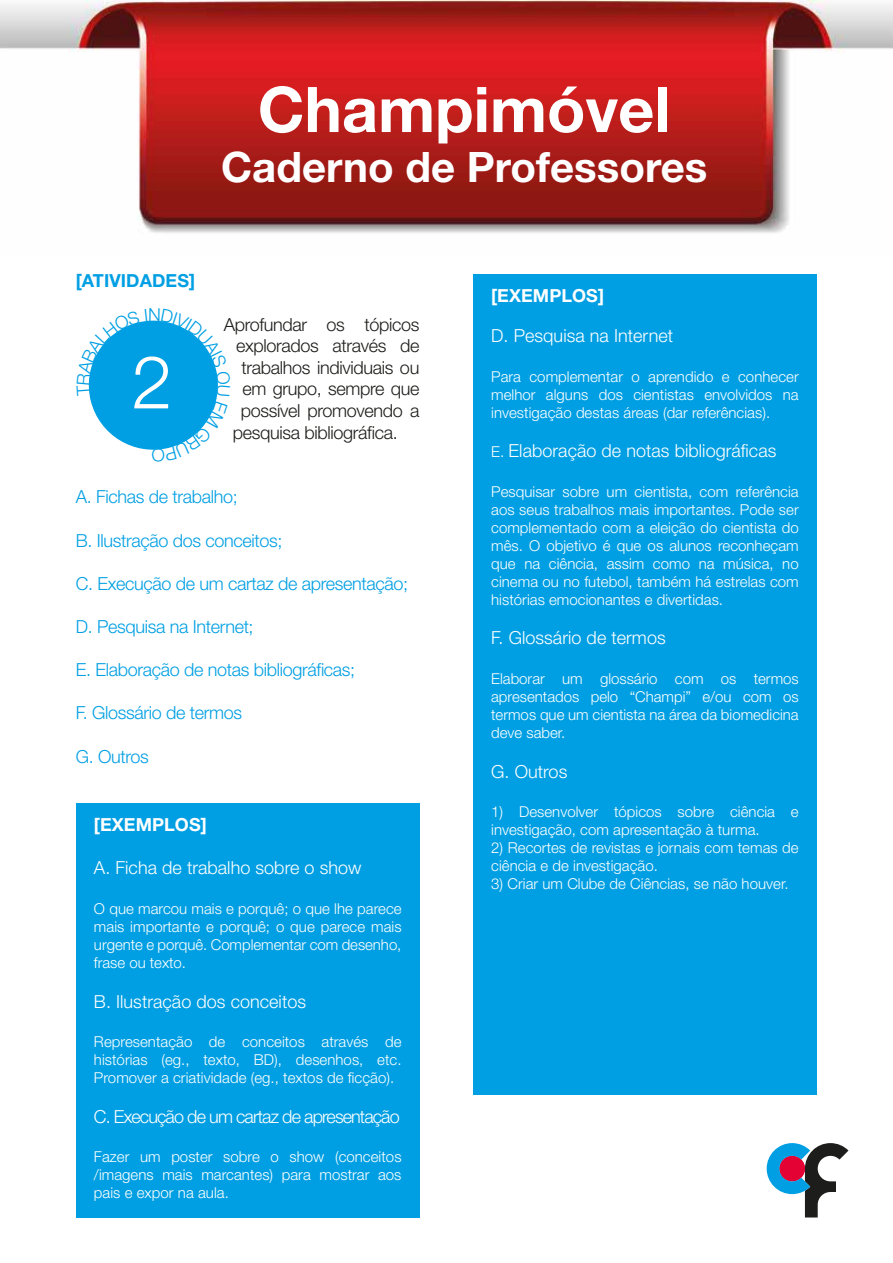
<style>
.page{position:relative;width:893px;height:1263px;background:#fff}
.page>*{position:absolute;margin:0;border:0;box-sizing:border-box;transform-origin:0 0}
.t1{font:300 73.5px "Helvetica Neue LT Std";color:#fff}
.t2{font:700 63px "Helvetica Neue LT Std";color:#fff}
.t3{font:700 42px "Helvetica Neue LT Std";color:#fff}
.t4{font:300 18px "Helvetica Neue LT Std";letter-spacing:-.02em;color:#009fe3}
.t5{font:300 18px "Helvetica Neue LT Std";letter-spacing:.005em;color:#fff}
.t6{font:300 18px "Helvetica Neue LT Std";letter-spacing:-.02em;color:#1d1d1b}
.t7{font:300 18px "Helvetica Neue LT Std";letter-spacing:-.05em;color:#fff}
.t8{font:700 18px "Helvetica Neue LT Std";letter-spacing:.005em;color:#fff}
.t9{font:700 18px "Helvetica Neue LT Std";letter-spacing:.005em;color:#009fe3}
.t10{font:300 15px/18px "Helvetica Neue LT Std";letter-spacing:.005em;color:#fff;text-align:justify}
.s1{font-size:15px}
</style>
<div class="page">
<div style="left:473px;top:275px;width:344px;height:820px;background:#009fe3"></div>
<svg style="left:767px;top:1143px;width:81px;height:74px"></svg>
<div style="left:76px;top:803px;width:344px;height:414px;background:#009fe3"></div>
<img style="left:0;top:1px;width:892px;height:232px">
<svg style="left:88px;top:320px;width:130px;height:130px"></svg>
<h2 class="t2" style="left:258px;top:71px;width:414px">Champimóvel</h2>
<h3 class="t3" style="left:221px;top:141px;width:488px">Caderno de Professores</h3>
<p class="t9" style="left:76px;top:270px;width:121px">[ATIVIDADES]</p>
<h1 class="t1" style="left:132px;top:337px;width:42px">2</h1>
<p class="t6" style="left:224px;top:313px;width:197px">Aprofundar os tópicos</p>
<p class="t6" style="left:236px;top:335px;width:185px">explorados através de</p>
<p class="t6" style="left:242px;top:356px;width:179px">trabalhos individuais ou</p>
<p class="t6" style="left:242px;top:378px;width:178px">em grupo, sempre que</p>
<p class="t6" style="left:241px;top:400px;width:180px">possível promovendo a</p>
<p class="t6" style="left:233px;top:421px;width:166px">pesquisa bibliográfica.</p>
<p class="t4" style="left:76px;top:486px;width:163px">A. Fichas de trabalho;</p>
<p class="t4" style="left:76px;top:529px;width:208px">B. Ilustração dos conceitos;</p>
<p class="t4" style="left:76px;top:572px;width:334px">C. Execução de um cartaz de apresentação;</p>
<p class="t4" style="left:76px;top:616px;width:179px">D. Pesquisa na Internet;</p>
<p class="t4" style="left:76px;top:659px;width:281px">E. Elaboração de notas bibliográficas;</p>
<p class="t4" style="left:76px;top:702px;width:168px">F. Glossário de termos</p>
<p class="t4" style="left:76px;top:745px;width:74px">G. Outros</p>
<p class="t8" style="left:94px;top:814px;width:114px">[EXEMPLOS]</p>
<p class="t5" style="left:94px;top:857px;width:269px">A. Ficha de trabalho sobre o show</p>
<p class="t10" style="left:94px;top:899px;width:309px">O que marcou mais e porquê; o que lhe parece mais importante e porquê; o que parece mais urgente e porquê. Complementar com desenho, frase ou texto.</p>
<p class="t5" style="left:94px;top:990px;width:214px">B. Ilustração dos conceitos</p>
<p class="t10" style="left:94px;top:1032px;width:309px">Representação de conceitos através de histórias (eg., texto, BD), desenhos, etc.<br>Promover a criatividade (eg., textos de ficção).</p>
<p class="t7" style="left:94px;top:1105px;width:307px">C. Execução de um cartaz de apresentação</p>
<p class="t10" style="left:94px;top:1148px;width:309px">Fazer um poster sobre o show (conceitos /imagens mais marcantes) para mostrar aos pais e expor na aula.</p>
<p class="t8" style="left:491px;top:285px;width:114px">[EXEMPLOS]</p>
<p class="t5" style="left:491px;top:325px;width:183px">D. Pesquisa na Internet</p>
<p class="t10" style="left:491px;top:367px;width:309px">Para complementar o aprendido e conhecer melhor alguns dos cientistas envolvidos na investigação destas áreas (dar referências).</p>
<p class="t5" style="left:491px;top:440px;width:287px"><span class="s1">E.</span> Elaboração de notas bibliográficas</p>
<p class="t10" style="left:491px;top:482px;width:309px">Pesquisar sobre um cientista, com referência aos seus trabalhos mais importantes. Pode ser complementado com a eleição do cientista do mês. O objetivo é que os alunos reconheçam que na ciência, assim como na música, no cinema ou no futebol, também há estrelas com histórias emocionantes e divertidas.</p>
<p class="t5" style="left:491px;top:627px;width:176px">F. Glossário de termos</p>
<p class="t10" style="left:491px;top:669px;width:309px">Elaborar um glossário com os termos apresentados pelo “Champi” e/ou com os termos que um cientista na área da biomedicina deve saber.</p>
<p class="t5" style="left:491px;top:760px;width:78px">G. Outros</p>
<p class="t10" style="left:491px;top:803px;width:309px">1) Desenvolver tópicos sobre ciência e investigação, com apresentação à turma.</p>
<p class="t10" style="left:491px;top:839px;width:309px">2) Recortes de revistas e jornais com temas de ciência e de investigação.</p>
<p class="t10" style="left:491px;top:875px;width:299px">3) Criar um Clube de Ciências, se não houver.</p>
</div>
